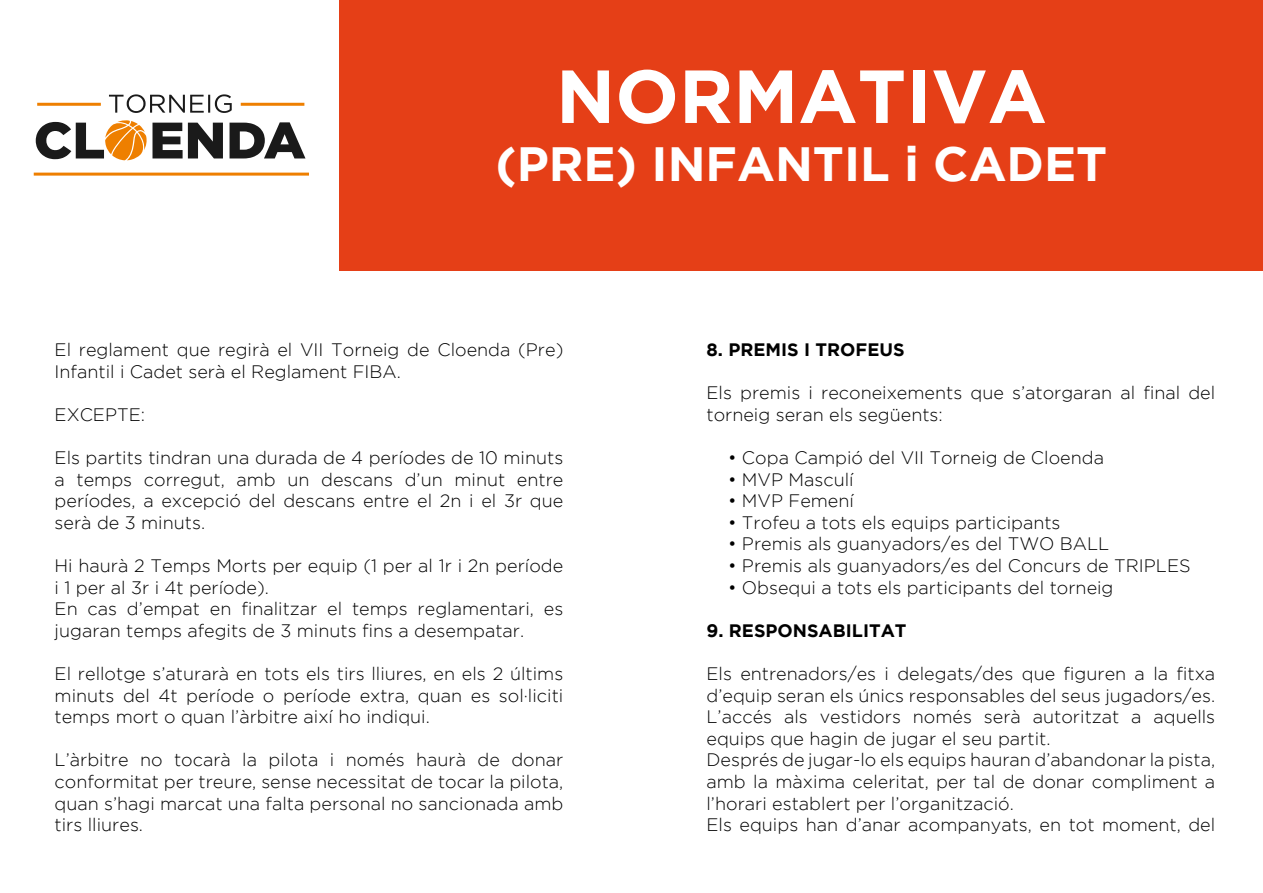
<style>
.page{position:relative;width:1263px;height:893px;background:#fff}
.page>*{position:absolute;margin:0;border:0;box-sizing:border-box;transform-origin:0 0}
.t1{font:700 75px "Gotham";color:#fff}
.t2{font:700 48px "Gotham";color:#fff}
.t3{font:300 18px/21.6px "Gotham";color:#000}
.t4{font:700 18px "Gotham";color:#000}
</style>
<div class="page">
<svg style="left:109px;top:94px;width:123px;height:19px"></svg>
<svg style="left:36px;top:120px;width:269px;height:40px"></svg>
<hr style="left:241px;top:103px;width:63px;height:3px;background:#ee7f00">
<hr style="left:37px;top:103px;width:64px;height:3px;background:#ee7f00">
<hr style="left:34px;top:173px;width:275px;height:3px;background:#ee7f00">
<div style="left:340px;top:0;width:923px;height:270px;background:#e53f17"></div>
<h1 class="t1" style="left:556px;top:53px;width:492px">NORMATIVA</h1>
<h2 class="t2" style="left:495px;top:136px;width:613px">(PRE) INFANTIL i CADET</h2>
<p class="t3" style="left:55px;top:339px;width:510px">El reglament que regirà el VII Torneig de Cloenda (Pre)<br>Infantil i Cadet serà el Reglament FIBA.</p>
<p class="t3" style="left:55px;top:403px;width:92px">EXCEPTE:</p>
<p class="t3" style="left:55px;top:447px;width:510px;text-align:justify">Els partits tindran una durada de 4 períodes de 10 minuts a temps corregut, amb un descans d’un minut entre períodes, a excepció del descans entre el 2n i el 3r que serà de 3 minuts.</p>
<p class="t3" style="left:55px;top:555px;width:510px">Hi haurà 2 Temps Morts per equip (1 per al 1r i 2n període i 1 per al 3r i 4t període).<br>En cas d’empat en finalitzar el temps reglamentari, es jugaran temps afegits de 3 minuts fins a desempatar.</p>
<p class="t3" style="left:55px;top:663px;width:510px;text-align:justify">El rellotge s’aturarà en tots els tirs lliures, en els 2 últims minuts del 4t període o període extra, quan es sol·liciti temps mort o quan l’àrbitre així ho indiqui.</p>
<p class="t3" style="left:55px;top:749px;width:510px;text-align:justify">L’àrbitre no tocarà la pilota i només haurà de donar conformitat per treure, sense necessitat de tocar la pilota, quan s’hagi marcat una falta personal no sancionada amb tirs lliures.</p>
<p class="t4" style="left:706px;top:339px;width:199px">8. PREMIS I TROFEUS</p>
<p class="t3" style="left:706px;top:382px;width:510px">Els premis i reconeixements que s’atorgaran al final del torneig seran els següents:</p>
<p class="t3" style="left:728px;top:447px;width:377px">• Copa Campió del VII Torneig de Cloenda</p>
<p class="t3" style="left:728px;top:468px;width:127px">• MVP Masculí</p>
<p class="t3" style="left:728px;top:490px;width:127px">• MVP Femení</p>
<p class="t3" style="left:728px;top:511px;width:334px">• Trofeu a tots els equips participants</p>
<p class="t3" style="left:728px;top:533px;width:383px">• Premis als guanyadors/es del TWO BALL</p>
<p class="t3" style="left:728px;top:555px;width:464px">• Premis als guanyadors/es del Concurs de TRIPLES</p>
<p class="t3" style="left:728px;top:576px;width:387px">• Obsequi a tots els participants del torneig</p>
<p class="t4" style="left:706px;top:620px;width:202px">9. RESPONSABILITAT</p>
<p class="t3" style="left:706px;top:663px;width:510px">Els entrenadors/es i delegats/des que figuren a la fitxa d’equip seran els únics responsables del seus jugadors/es.<br>L’accés als vestidors només serà autoritzat a aquells equips que hagin de jugar el seu partit.<br>Després de jugar-lo els equips hauran d’abandonar la pista, amb la màxima celeritat, per tal de donar compliment a l’horari establert per l’organització.<br>Els equips han d’anar acompanyats, en tot moment, del</p>
</div>
